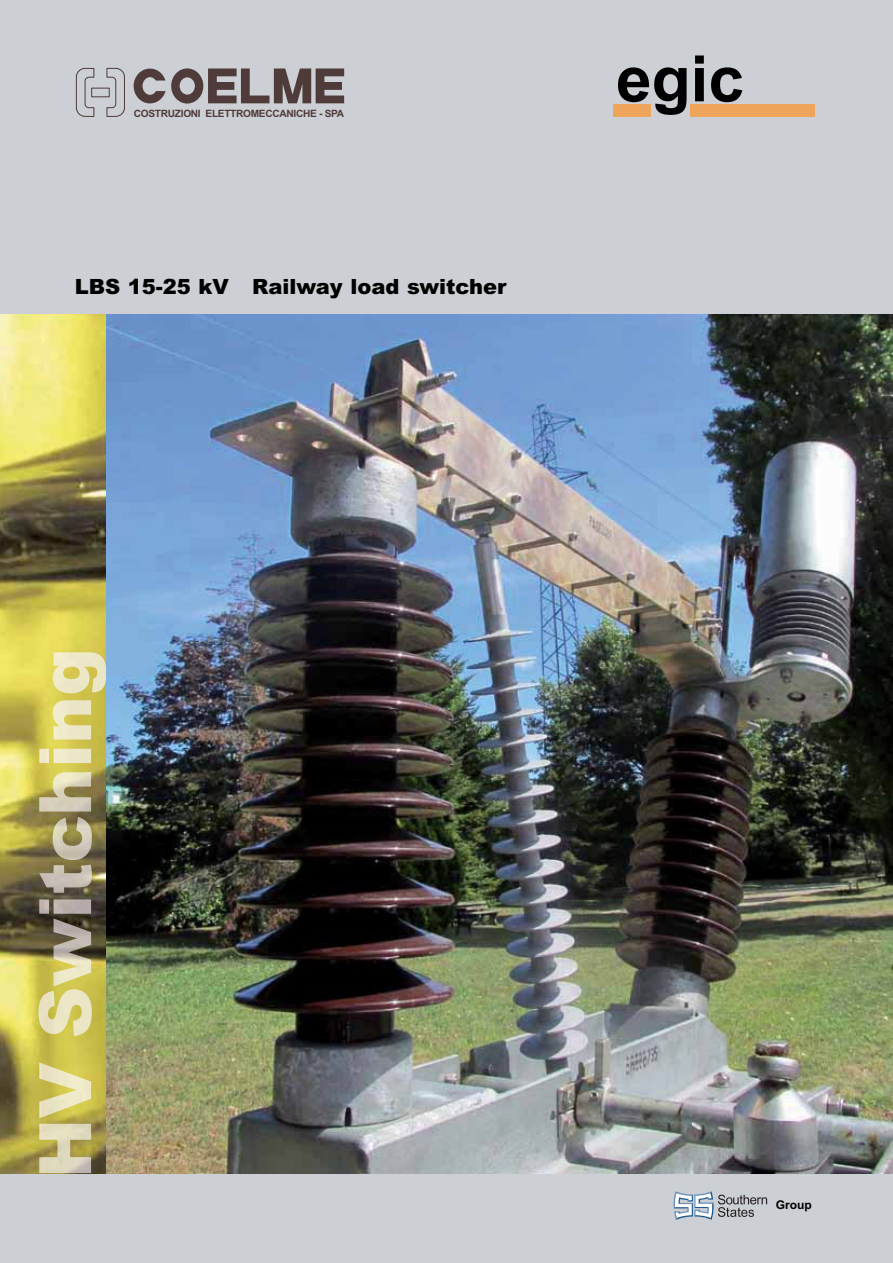
<style>
.page{position:relative;width:893px;height:1263px;background:#cccfd3}
.page>*{position:absolute;margin:0;border:0;box-sizing:border-box;transform-origin:0 0}
.t1{font:900 21px "Arial";color:#000}
.t2{font:700 12px "Arial";color:#000}
.t3{font:700 10.05px "Arial";letter-spacing:-.03em;color:#503b3b}
</style>
<div class="page">
<svg style="left:134px;top:68px;width:210px;height:36px"></svg>
<svg style="left:75px;top:68px;width:50px;height:49px"></svg>
<svg style="left:618px;top:67px;width:68px;height:48px"></svg>
<svg style="left:695px;top:56px;width:9px;height:45px"></svg>
<svg style="left:711px;top:67px;width:31px;height:35px"></svg>
<div style="left:613px;top:105px;width:38px;height:12px;background:#eca55a"></div>
<div style="left:690px;top:105px;width:124px;height:12px;background:#eca55a"></div>
<img style="left:0;top:315px;width:893px;height:858px">
<img style="left:38px;top:652px;width:68px;height:521px">
<svg style="left:673px;top:1191px;width:94px;height:29px"></svg>
<p class="t3" style="left:134px;top:110px;width:212px">COSTRUZIONI ELETTROMECCANICHE - SPA</p>
<h1 class="t1" style="left:75px;top:279px;width:433px">LBS 15-25 kV Railway load switcher</h1>
<p class="t2" style="left:776px;top:1200px;width:37px">Group</p>
</div>
